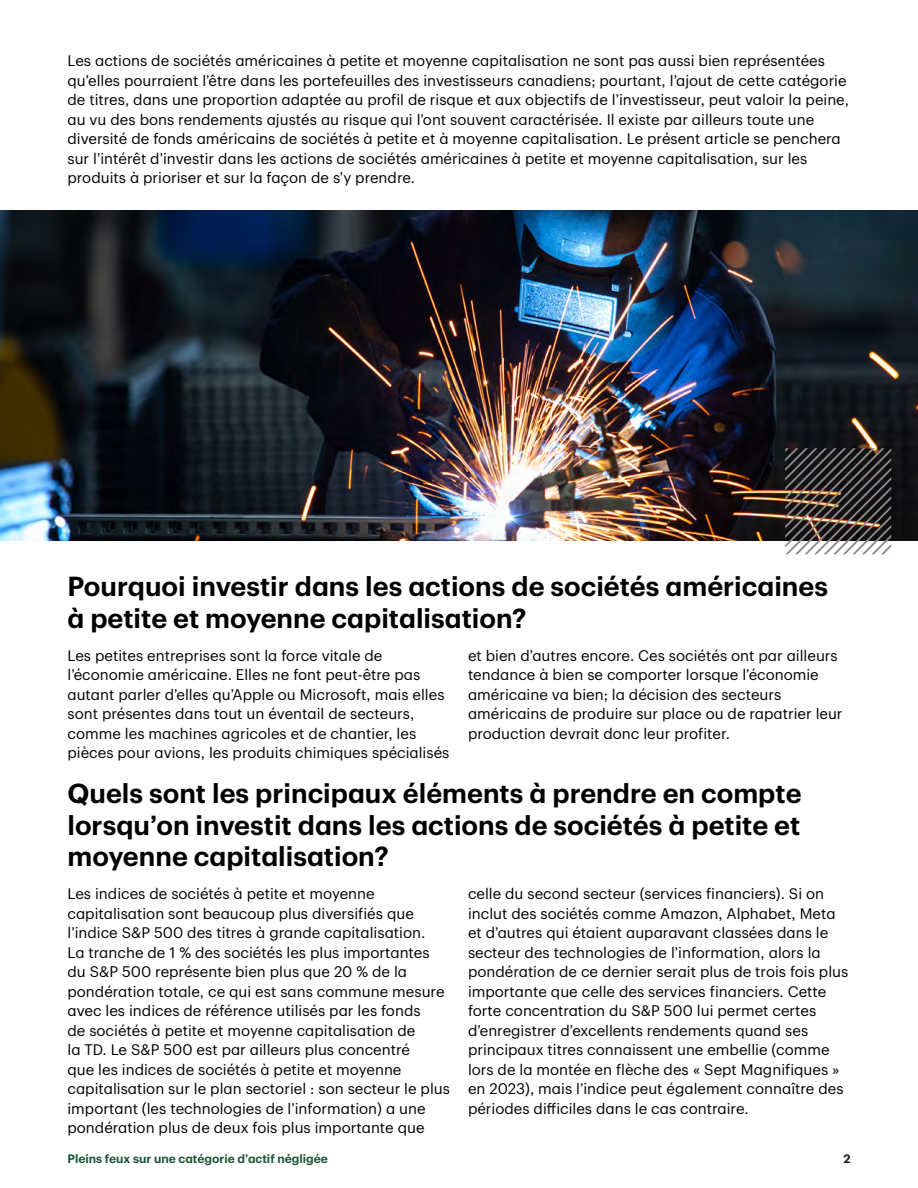
<style>
.page{position:relative;width:918px;height:1188px;background:#fff}
.page>*{position:absolute;margin:0;border:0;box-sizing:border-box;transform-origin:0 0}
.t1{font:600 27px/31.5px "TD Graphik";color:#000}
.t2{font:15px/19.5px "TD Graphik";color:#000}
.t3{font:600 12px "TD Graphik";color:#1a5336}
.t4{font:600 12px "TD Graphik";color:#1c1c1c}
</style>
<div class="page">
<img style="left:0;top:210px;width:918px;height:330px">
<svg style="left:785px;top:448px;width:107px;height:107px;background:#55504d"></svg>
<p class="t2" style="left:68px;top:50px;width:783px">Les actions de sociétés américaines à petite et moyenne capitalisation ne sont pas aussi bien représentées qu’elles pourraient l’être dans les portefeuilles des investisseurs canadiens; pourtant, l’ajout de cette catégorie de titres, dans une proportion adaptée au profil de risque et aux objectifs de l’investisseur, peut valoir la peine, au vu des bons rendements ajustés au risque qui l’ont souvent caractérisée. Il existe par ailleurs toute une diversité de fonds américains de sociétés à petite et à moyenne capitalisation. Le présent article se penchera sur l’intérêt d’investir dans les actions de sociétés américaines à petite et moyenne capitalisation, sur les produits à prioriser et sur la façon de s’y prendre.</p>
<h2 class="t1" style="left:68px;top:569px;width:762px">Pourquoi investir dans les actions de sociétés américaines à petite et moyenne capitalisation?</h2>
<p class="t2" style="left:68px;top:644px;width:383px">Les petites entreprises sont la force vitale de l’économie américaine. Elles ne font peut-être pas autant parler d’elles qu’Apple ou Microsoft, mais elles sont présentes dans tout un éventail de secteurs, comme les machines agricoles et de chantier, les pièces pour avions, les produits chimiques spécialisés</p>
<p class="t2" style="left:468px;top:644px;width:376px">et bien d’autres encore. Ces sociétés ont par ailleurs tendance à bien se comporter lorsque l’économie américaine va bien; la décision des secteurs américains de produire sur place ou de rapatrier leur production devrait donc leur profiter.</p>
<h2 class="t1" style="left:68px;top:776px;width:736px;text-align:justify">Quels sont les principaux éléments à prendre en compte lorsqu’on investit dans les actions de sociétés à petite et moyenne capitalisation?</h2>
<p class="t2" style="left:68px;top:883px;width:384px">Les indices de sociétés à petite et moyenne capitalisation sont beaucoup plus diversifiés que l’indice S&amp;P 500 des titres à grande capitalisation.<br>La tranche de 1 % des sociétés les plus importantes du S&amp;P 500 représente bien plus que 20 % de la pondération totale, ce qui est sans commune mesure avec les indices de référence utilisés par les fonds<br>de sociétés à petite et moyenne capitalisation de<br>la TD. Le S&amp;P 500 est par ailleurs plus concentré<br>que les indices de sociétés à petite et moyenne capitalisation sur le plan sectoriel : son secteur le plus important (les technologies de l’information) a une pondération plus de deux fois plus importante que</p>
<p class="t2" style="left:468px;top:883px;width:382px">celle du second secteur (services financiers). Si on inclut des sociétés comme Amazon, Alphabet, Meta et d’autres qui étaient auparavant classées dans le secteur des technologies de l’information, alors la pondération de ce dernier serait plus de trois fois plus importante que celle des services financiers. Cette forte concentration du S&amp;P 500 lui permet certes d’enregistrer d’excellents rendements quand ses principaux titres connaissent une embellie (comme lors de la montée en flèche des « Sept Magnifiques » en 2023), mais l’indice peut également connaître des périodes difficiles dans le cas contraire.</p>
<p class="t3" style="left:68px;top:1150px;width:262px">Pleins feux sur une catégorie d’actif négligée</p>
<p class="t4" style="left:843px;top:1150px;width:9px">2</p>
</div>
